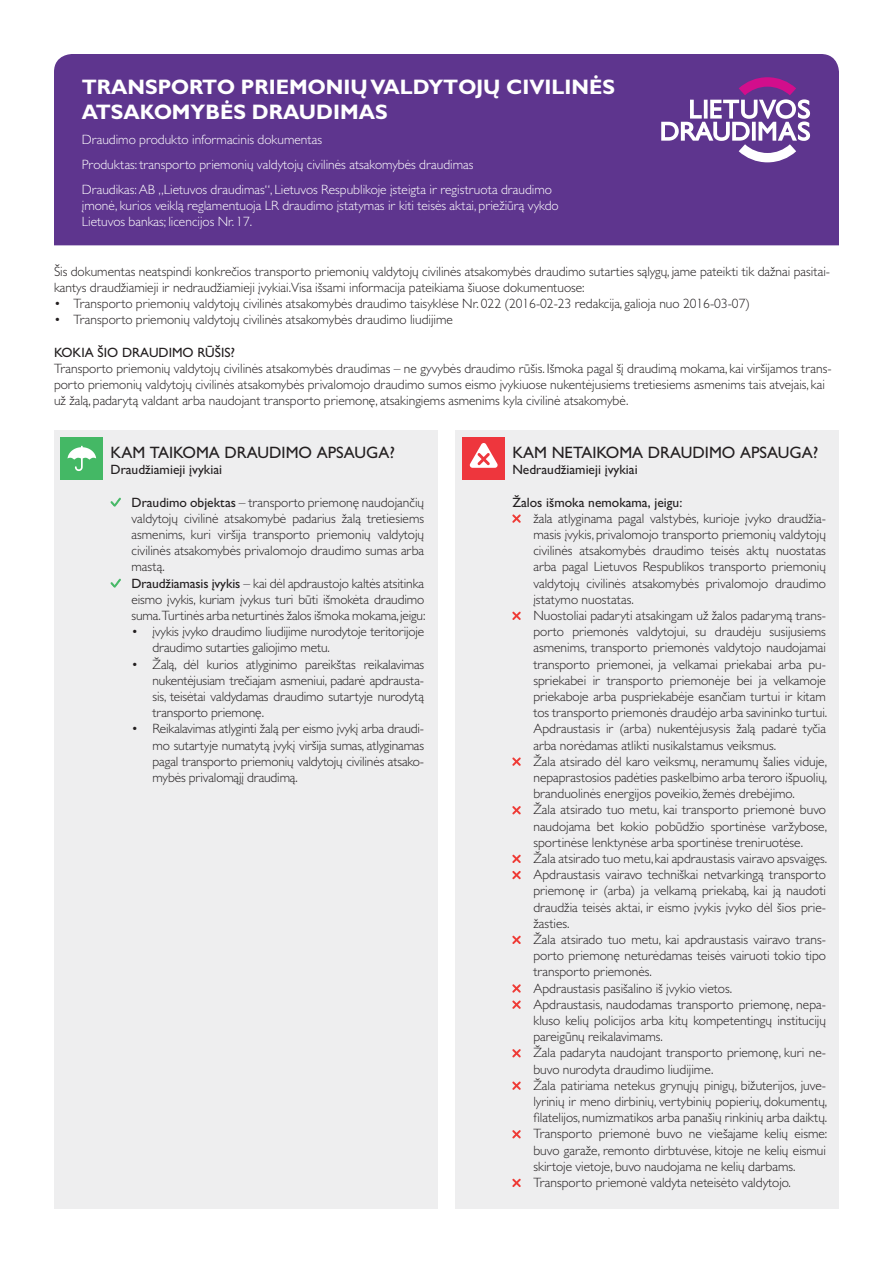
<style>
.page{position:relative;width:893px;height:1263px;background:#fff}
.page>*{position:absolute;margin:0;border:0;box-sizing:border-box;transform-origin:0 0}
.t1{font:700 21px/25.2px "Gill Sans LD";color:#fff}
.t2{font:500 16.5px "Gill Sans LD";color:#231f20}
.t3{font:300 13.5px/16.2px "Gill Sans LD";color:#231f20}
.t4{font:300 13.5px/24.8px "Gill Sans LD";color:#fff}
.t5{font:500 13.5px "Gill Sans LD";color:#231f20}
.s1{font-weight:500}
</style>
<div class="page">
<div style="left:54px;top:54px;width:785px;height:191px;background:#5e358e"></div>
<svg style="left:661px;top:77px;width:149px;height:85px"></svg>
<div style="left:455px;top:431px;width:384px;height:778px;background:#eeeeef"></div>
<div style="left:54px;top:431px;width:383px;height:778px;background:#eeeeef"></div>
<svg style="left:111px;top:498px;width:10px;height:8px"></svg>
<svg style="left:111px;top:579px;width:10px;height:8px"></svg>
<svg style="left:512px;top:514px;width:9px;height:9px"></svg>
<svg style="left:512px;top:612px;width:9px;height:8px"></svg>
<svg style="left:512px;top:757px;width:9px;height:9px"></svg>
<svg style="left:512px;top:806px;width:9px;height:8px"></svg>
<svg style="left:512px;top:855px;width:9px;height:8px"></svg>
<svg style="left:512px;top:871px;width:9px;height:8px"></svg>
<svg style="left:512px;top:936px;width:9px;height:8px"></svg>
<svg style="left:512px;top:984px;width:9px;height:8px"></svg>
<svg style="left:512px;top:1000px;width:9px;height:9px"></svg>
<svg style="left:512px;top:1049px;width:9px;height:8px"></svg>
<svg style="left:512px;top:1081px;width:9px;height:9px"></svg>
<svg style="left:512px;top:1130px;width:9px;height:8px"></svg>
<svg style="left:512px;top:1179px;width:9px;height:8px"></svg>
<div style="left:61px;top:437px;width:42px;height:43px;background:#44b865"></div>
<svg style="left:68px;top:446px;width:28px;height:25px"></svg>
<div style="left:462px;top:437px;width:43px;height:43px;background:#ee363d"></div>
<svg style="left:470px;top:443px;width:28px;height:25px"></svg>
<h1 class="t1" style="left:82px;top:74px;width:535px">TRANSPORTO PRIEMONIŲ VALDYTOJŲ CIVILINĖS<br>ATSAKOMYBĖS DRAUDIMAS</h1>
<p class="t4" style="left:82px;top:127px;width:472px">Draudimo produkto informacinis dokumentas<br>Produktas: transporto priemonių valdytojų civilinės atsakomybės draudimas<br>Draudikas: AB „Lietuvos draudimas“, Lietuvos Respublikoje įsteigta ir registruota draudimo</p>
<p class="t4" style="left:82px;top:197px;width:478px;line-height:16.2px">įmonė, kurios veiklą reglamentuoja LR draudimo įstatymas ir kiti teisės aktai, priežiūrą vykdo<br>Lietuvos bankas; licencijos Nr. 17.</p>
<p class="t3" style="left:54px;top:263px;width:778px">Šis dokumentas neatspindi konkrečios transporto priemonių valdytojų civilinės atsakomybės draudimo sutarties sąlygų, jame pateikti tik dažnai pasitai&shy;kantys draudžiamieji ir nedraudžiamieji įvykiai.Visa išsami informacija pateikiama šiuose dokumentuose:</p>
<p class="t3" style="left:54px;top:295px;width:697px">• Transporto priemonių valdytojų civilinės atsakomybės draudimo taisyklėse Nr. 022 (2016-02-23 redakcija, galioja nuo 2016-03-07)</p>
<p class="t3" style="left:54px;top:312px;width:400px">• Transporto priemonių valdytojų civilinės atsakomybės draudimo liudijime</p>
<p class="t5" style="left:54px;top:344px;width:183px">Kokia šio draudimo rūšis?</p>
<p class="t3" style="left:54px;top:360px;width:779px">Transporto priemonių valdytojų civilinės atsakomybės draudimas – ne gyvybės draudimo rūšis. Išmoka pagal šį draudimą mokama, kai viršijamos trans&shy;porto priemonių valdytojų civilinės atsakomybės privalomojo draudimo sumos eismo įvykiuose nukentėjusiems tretiesiems asmenims tais atvejais, kai už žalą, padarytą valdant arba naudojant transporto priemonę, atsakingiems asmenims kyla civilinė atsakomybė.</p>
<p class="t2" style="left:111px;top:443px;width:286px">Kam taikoma draudimo apsauga?</p>
<p class="t5" style="left:111px;top:462px;width:113px">Draudžiamieji įvykiai</p>
<p class="t3" style="left:132px;top:494px;width:295px"><span class="s1">Draudimo objektas</span> – transporto priemonę naudojančių valdytojų civilinė atsakomybė padarius žalą tretiesiems asmenims, kuri viršija transporto priemonių valdytojų civilinės atsakomybės privalomojo draudimo sumas arba mastą.<br><span class="s1">Draudžiamasis įvykis</span> – kai dėl apdraustojo kaltės atsitinka eismo įvykis, kuriam įvykus turi būti išmokėta draudimo suma. Turtinės arba neturtinės žalos išmoka mokama, jeigu:</p>
<p class="t3" style="left:153px;top:623px;width:273px;text-indent:-21px">• įvykis įvyko draudimo liudijime nurodytoje teritorijoje draudimo sutarties galiojimo metu.</p>
<p class="t3" style="left:153px;top:656px;width:273px;text-align:justify;text-indent:-21px">• Žalą, dėl kurios atlyginimo pareikštas reikalavimas nukentėjusiam trečiajam asmeniui, padarė apdrausta&shy;sis, teisėtai valdydamas draudimo sutartyje nurodytą transporto priemonę.</p>
<p class="t3" style="left:153px;top:720px;width:273px;text-align:justify;text-indent:-21px">• Reikalavimas atlyginti žalą per eismo įvykį arba draudi&shy;mo sutartyje numatytą įvykį viršija sumas, atlyginamas pagal transporto priemonių valdytojų civilinės atsako&shy;mybės privalomąjį draudimą.</p>
<p class="t2" style="left:512px;top:443px;width:307px">Kam netaikoma draudimo apsauga?</p>
<p class="t5" style="left:512px;top:462px;width:127px">Nedraudžiamieji įvykiai</p>
<p class="t5" style="left:512px;top:494px;width:171px">Žalos išmoka nemokama, jeigu:</p>
<p class="t3" style="left:533px;top:510px;width:295px">žala atlyginama pagal valstybės, kurioje įvyko draudžia&shy;masis įvykis, privalomojo transporto priemonių valdytojų civilinės atsakomybės draudimo teisės aktų nuostatas arba pagal Lietuvos Respublikos transporto priemonių valdytojų civilinės atsakomybės privalomojo draudimo įstatymo nuostatas.<br>Nuostoliai padaryti atsakingam už žalos padarymą trans&shy;porto priemonės valdytojui, su draudėju susijusiems asmenims, transporto priemonės valdytojo naudojamai transporto priemonei, ja velkamai priekabai arba pu&shy;spriekabei ir transporto priemonėje bei ja velkamoje priekaboje arba puspriekabėje esančiam turtui ir kitam tos transporto priemonės draudėjo arba savininko turtui.<br>Apdraustasis ir (arba) nukentėjusysis žalą padarė tyčia arba norėdamas atlikti nusikalstamus veiksmus.<br>Žala atsirado dėl karo veiksmų, neramumų šalies viduje, nepaprastosios padėties paskelbimo arba teroro išpuolių, branduolinės energijos poveikio, žemės drebėjimo.<br>Žala atsirado tuo metu, kai transporto priemonė buvo naudojama bet kokio pobūdžio sportinėse varžybose, sportinėse lenktynėse arba sportinėse treniruotėse.<br>Žala atsirado tuo metu, kai apdraustasis vairavo apsvaigęs.<br>Apdraustasis vairavo techniškai netvarkingą transporto priemonę ir (arba) ja velkamą priekabą, kai ją naudoti draudžia teisės aktai, ir eismo įvykis įvyko dėl šios prie&shy;žasties.<br>Žala atsirado tuo metu, kai apdraustasis vairavo trans&shy;porto priemonę neturėdamas teisės vairuoti tokio tipo transporto priemonės.<br>Apdraustasis pasišalino iš įvykio vietos.<br>Apdraustasis, naudodamas transporto priemonę, nepa&shy;kluso kelių policijos arba kitų kompetentingų institucijų pareigūnų reikalavimams.<br>Žala padaryta naudojant transporto priemonę, kuri ne&shy;buvo nurodyta draudimo liudijime.<br>Žala patiriama netekus grynųjų pinigų, bižuterijos, juve&shy;lyrinių ir meno dirbinių, vertybinių popierių, dokumentų, filatelijos, numizmatikos arba panašių rinkinių arba daiktų.<br>Transporto priemonė buvo ne viešajame kelių eisme: buvo garaže, remonto dirbtuvėse, kitoje ne kelių eismui skirtoje vietoje, buvo naudojama ne kelių darbams.<br>Transporto priemonė valdyta neteisėto valdytojo.</p>
</div>
